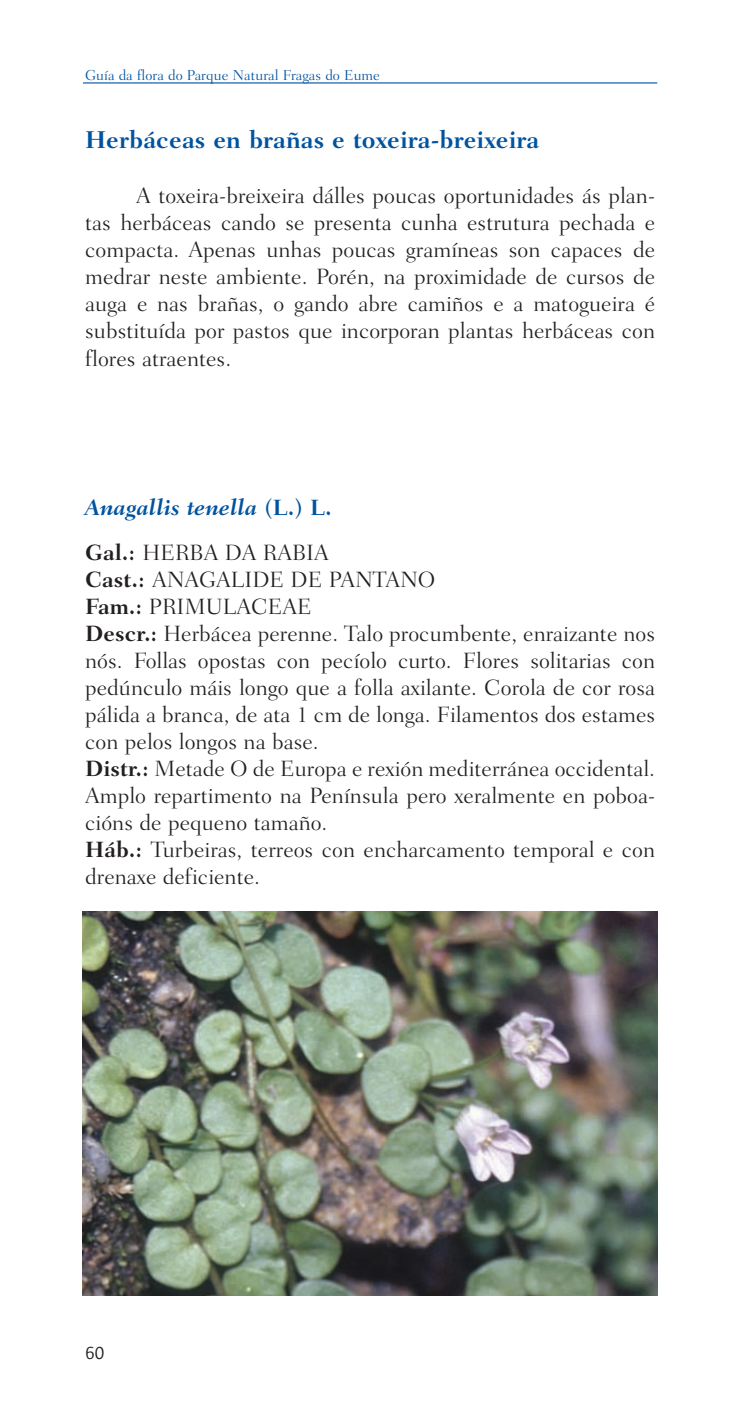
<style>
.page{position:relative;width:753px;height:1423px;background:#fff}
.page>*{position:absolute;margin:0;border:0;box-sizing:border-box;transform-origin:0 0}
.t1{font:700 24.75px "Fairfield LH";color:#0153a0}
.t2{font:300 22.5px/27px "Fairfield LH";color:#231f20;text-align:justify}
.t3{font:italic 700 22.5px/45px "Fairfield LH";color:#0153a0}
.t4{font:18px "Foundry Journal";color:#231f20}
.t5{font:300 14.62px "Fairfield LH";color:#0153a0}
.s1{font-style:normal}
.s2{font-style:normal;color:#231f20}
.s3{font-weight:300;font-style:normal;color:#231f20}
.s4{font-weight:700}
</style>
<div class="page">
<hr style="left:83px;top:82px;width:574px;height:1px;background:#0153a0">
<img style="left:83px;top:911px;width:574px;height:384px">
<p class="t5" style="left:85px;top:69px;width:296px">Guía da flora do Parque Natural Fragas do Eume</p>
<p class="t1" style="left:85px;top:130px;width:456px">Herbáceas en brañas e toxeira-breixeira</p>
<p class="t2" style="left:85px;top:184px;width:571px;text-indent:51px">A toxeira-breixeira dálles poucas oportunidades ás plan&shy;tas herbáceas cando se presenta cunha estrutura pechada e compacta. Apenas unhas poucas gramíneas son capaces de medrar neste ambiente. Porén, na proximidade de cursos de auga e nas brañas, o gando abre camiños e a matogueira é substituída por pastos que incorporan plantas herbáceas con flores atraentes.</p>
<p class="t3" style="left:85px;top:486px;width:248px">Anagallis tenella <span class="s1">(L.) L.<br></span><span class="s2">Gal.:</span> <span class="s3">HERBA DA RABIA</span></p>
<p class="t2" style="left:85px;top:567px;width:571px;text-align:left"><span class="s4">Cast.:</span> ANAGALIDE DE PANTANO<br><span class="s4">Fam.:</span> PRIMULACEAE<br><span class="s4">Descr.:</span> Herbácea perenne. Talo procumbente, enraizante nos nós. Follas opostas con pecíolo curto. Flores solitarias con pedúnculo máis longo que a folla axilante. Corola de cor rosa pálida a branca, de ata 1 cm de longa. Filamentos dos estames con pelos longos na base.<br><span class="s4">Distr.:</span> Metade O de Europa e rexión mediterránea occidental.<br>Amplo repartimento na Península pero xeralmente en poboa&shy;cións de pequeno tamaño.<br><span class="s4">Háb.:</span> Turbeiras, terreos con encharcamento temporal e con drenaxe deficiente.</p>
<p class="t4" style="left:85px;top:1342px;width:21px">60</p>
</div>
